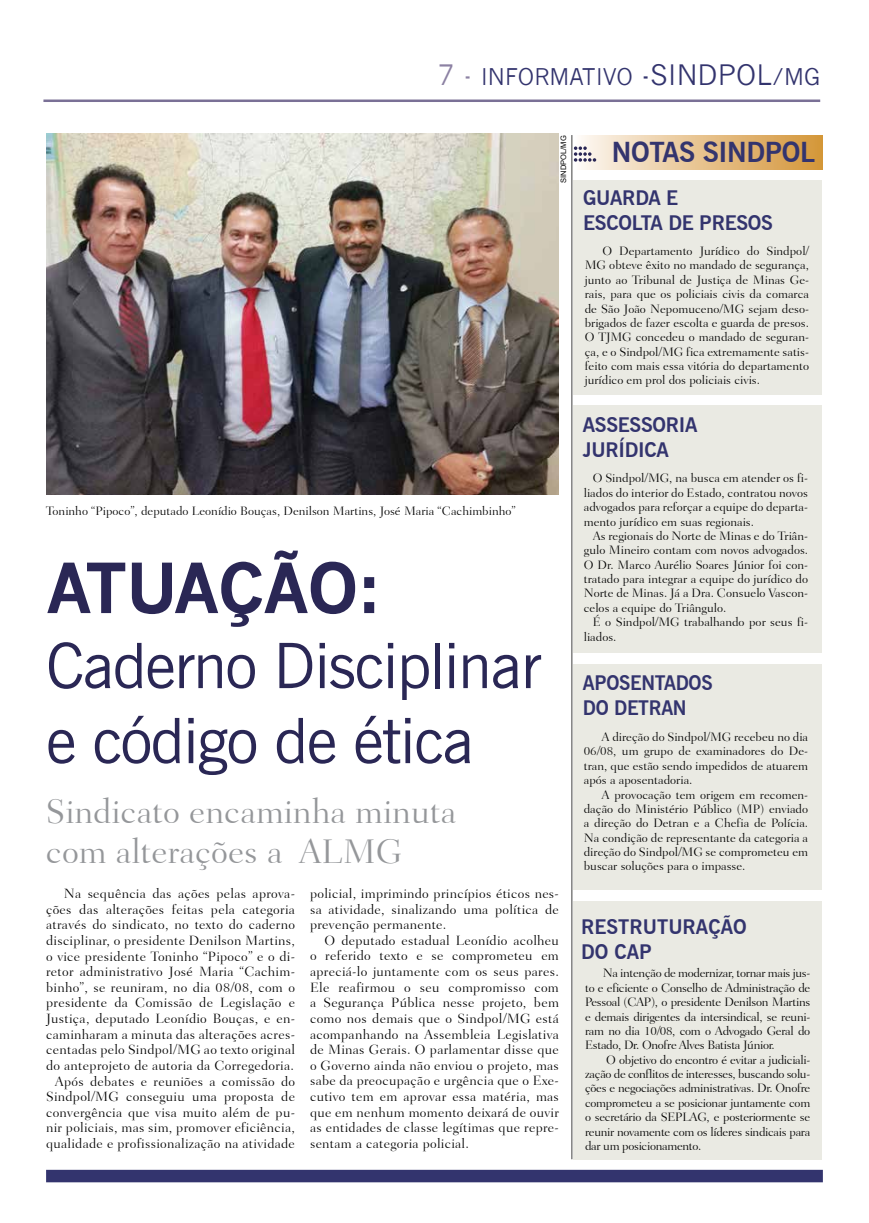
<style>
.page{position:relative;width:869px;height:1223px;background:#fff}
.page>*{position:absolute;margin:0;border:0;box-sizing:border-box;transform-origin:0 0}
.t1{font:700 67.5px "News Gothic";letter-spacing:-.02em;color:#2a2755}
.t2{font:62.5px/75px "News Gothic BT";letter-spacing:-.02em;color:#2a2755}
.t3{font:300 35px/40px "Fairfield LH45";color:#95979a}
.t4{font:700 27.5px "News Gothic BT";letter-spacing:-.015em;color:#33346e}
.t5{font:22.5px "News Gothic";color:#33346e}
.t6{font:700 20px/25px "News Gothic BT";letter-spacing:-.015em;color:#33346e}
.t7{font:700 20px/25px "News Gothic BT";letter-spacing:-.015em;color:#33346e;scale:.96 1}
.t8{font:300 13.75px/15.6px "Fairfield LH45";letter-spacing:.02em;color:#000;text-align:justify}
.t9{font:300 12.5px/14.4px "Fairfield LH45";color:#000;text-align:justify}
.t10{font:7.5px "Arial";color:#000}
.s1{font-size:27.5px;color:#8c81a3}
.s2{font-size:27.5px}
</style>
<div class="page">
<hr style="left:43px;top:99px;width:776px;height:3px;background:#7a7096">
<div style="left:46px;top:1169px;width:776px;height:13px;background:#33346e"></div>
<img style="left:46px;top:134px;width:512px;height:360px">
<div style="left:573px;top:135px;width:249px;height:35px;background:linear-gradient(to right,#fdf8f3,#d49436)"></div>
<div style="left:573px;top:180px;width:249px;height:214px;background:#eaeae3"></div>
<div style="left:573px;top:405px;width:249px;height:248px;background:#eaeae3"></div>
<hr style="left:571px;top:135px;width:1px;height:1024px;background:#666">
<div style="left:573px;top:664px;width:249px;height:225px;background:#eaeae3"></div>
<svg style="left:573px;top:146px;width:23px;height:16px"></svg>
<div style="left:573px;top:900px;width:248px;height:259px;background:#eaeae3"></div>
<h3 class="t5" style="left:437px;top:64px;width:248px"><span class="s1">7 -</span> INFORMATIVO <span class="s2">-SINDPOL</span></h3>
<h3 class="t5" style="left:771px;top:64px;width:50px">/MG</h3>
<p class="t10" style="left:558px;top:183px;width:49px;rotate:-90deg">SINDPOL/MG</p>
<p class="t9" style="left:46px;top:504px;width:471px">Toninho “Pipoco”, deputado Leonídio Bouças, Denilson Martins, José Maria “Cachimbinho”</p>
<h1 class="t1" style="left:46px;top:547px;width:337px">ATUAÇÃO:</h1>
<h2 class="t2" style="left:46px;top:628px;width:496px">Caderno Disciplinar e código de ética</h2>
<h3 class="t3" style="left:46px;top:791px;width:412px">Sindicato encaminha minuta com alterações a ALMG</h3>
<p class="t8" style="left:46px;top:885px;width:250px;text-align:right">Na sequência das ações pelas aprova&shy;ções das alterações feitas pela categoria através do sindicato, no texto do caderno disciplinar, o presidente Denilson Martins, o vice presidente Toninho “Pipoco” e o di&shy;retor administrativo José Maria “Cachim&shy;binho”, se reuniram, no dia 08/08, com o presidente da Comissão de Legislação e Justiça, deputado Leonídio Bouças, e en&shy;caminharam a minuta das alterações acres&shy;centadas pelo Sindpol/MG ao texto original do anteprojeto de autoria da Corregedoria.<br>Após debates e reuniões a comissão do Sindpol/MG conseguiu uma proposta de convergência que visa muito além de pu&shy;nir policiais, mas sim, promover eficiência, qualidade e profissionalização na atividade</p>
<p class="t8" style="left:310px;top:885px;width:250px">policial, imprimindo princípios éticos nes&shy;sa atividade, sinalizando uma política de prevenção permanente.</p>
<p class="t8" style="left:310px;top:932px;width:250px;text-indent:15px">O deputado estadual Leonídio acolheu o referido texto e se comprometeu em apreciá-lo juntamente com os seus pares.<br>Ele reafirmou o seu compromisso com a Segurança Pública nesse projeto, bem como nos demais que o Sindpol/MG está acompanhando na Assembleia Legislativa de Minas Gerais. O parlamentar disse que o Governo ainda não enviou o projeto, mas sabe da preocupação e urgência que o Exe&shy;cutivo tem em aprovar essa matéria, mas que em nenhum momento deixará de ouvir as entidades de classe legítimas que repre&shy;sentam a categoria policial.</p>
<h3 class="t4" style="left:611px;top:135px;width:205px">NOTAS SINDPOL</h3>
<h3 class="t6" style="left:583px;top:185px;width:191px">GUARDA E<br>ESCOLTA DE PRESOS</h3>
<p class="t9" style="left:584px;top:244px;width:226px;text-indent:18px">O Departamento Jurídico do Sindpol/ MG obteve êxito no mandado de segurança, junto ao Tribunal de Justiça de Minas Ge&shy;rais, para que os policiais civis da comarca de São João Nepomuceno/MG sejam deso&shy;brigados de fazer escolta e guarda de presos.<br>O TJMG concedeu o mandado de seguran&shy;ça, e o Sindpol/MG fica extremamente satis&shy;feito com mais essa vitória do departamento jurídico em prol dos policiais civis.</p>
<h3 class="t6" style="left:582px;top:412px;width:116px">ASSESSORIA<br>JURÍDICA</h3>
<p class="t9" style="left:583px;top:471px;width:226px;text-indent:9px">O Sindpol/MG, na busca em atender os fi&shy;liados do interior do Estado, contratou novos advogados para reforçar a equipe do departa&shy;mento jurídico em suas regionais.</p>
<p class="t9" style="left:583px;top:528px;width:226px;text-indent:9px">As regionais do Norte de Minas e do Triân&shy;gulo Mineiro contam com novos advogados.<br>O Dr. Marco Aurélio Soares Júnior foi con&shy;tratado para integrar a equipe do jurídico do Norte de Minas. Já a Dra. Consuelo Vascon&shy;celos a equipe do Triângulo.</p>
<p class="t9" style="left:583px;top:615px;width:226px;text-indent:9px">É o Sindpol/MG trabalhando por seus fi&shy;liados.</p>
<h3 class="t7" style="left:582px;top:670px;width:136px">APOSENTADOS<br>DO DETRAN</h3>
<p class="t9" style="left:583px;top:729px;width:226px;text-indent:18px">A direção do Sindpol/MG recebeu no dia 06/08, um grupo de examinadores do De&shy;tran, que estão sendo impedidos de atuarem após a aposentadoria.</p>
<p class="t9" style="left:583px;top:787px;width:226px;text-indent:18px">A provocação tem origem em recomen&shy;dação do Ministério Público (MP) enviado a direção do Detran e a Chefia de Polícia.<br>Na condição de representante da categoria a direção do Sindpol/MG se comprometeu em buscar soluções para o impasse.</p>
<h3 class="t6" style="left:581px;top:913px;width:167px">RESTRUTURAÇÃO<br>DO CAP</h3>
<p class="t9" style="left:584px;top:966px;width:227px;text-indent:18px">Na intenção de modernizar, tornar mais jus&shy;to e eficiente o Conselho de Administração de Pessoal (CAP), o presidente Denilson Martins e demais dirigentes da intersindical, se reuni&shy;ram no dia 10/08, com o Advogado Geral do Estado, Dr. Onofre Alves Batista Júnior.</p>
<p class="t9" style="left:584px;top:1052px;width:227px;text-indent:21px">O objetivo do encontro é evitar a judiciali&shy;zação de conflitos de interesses, buscando solu&shy;ções e negociações administrativas. Dr. Onofre comprometeu a se posicionar juntamente com o secretário da SEPLAG, e posteriormente se reunir novamente com os líderes sindicais para dar um posicionamento.</p>
</div>
